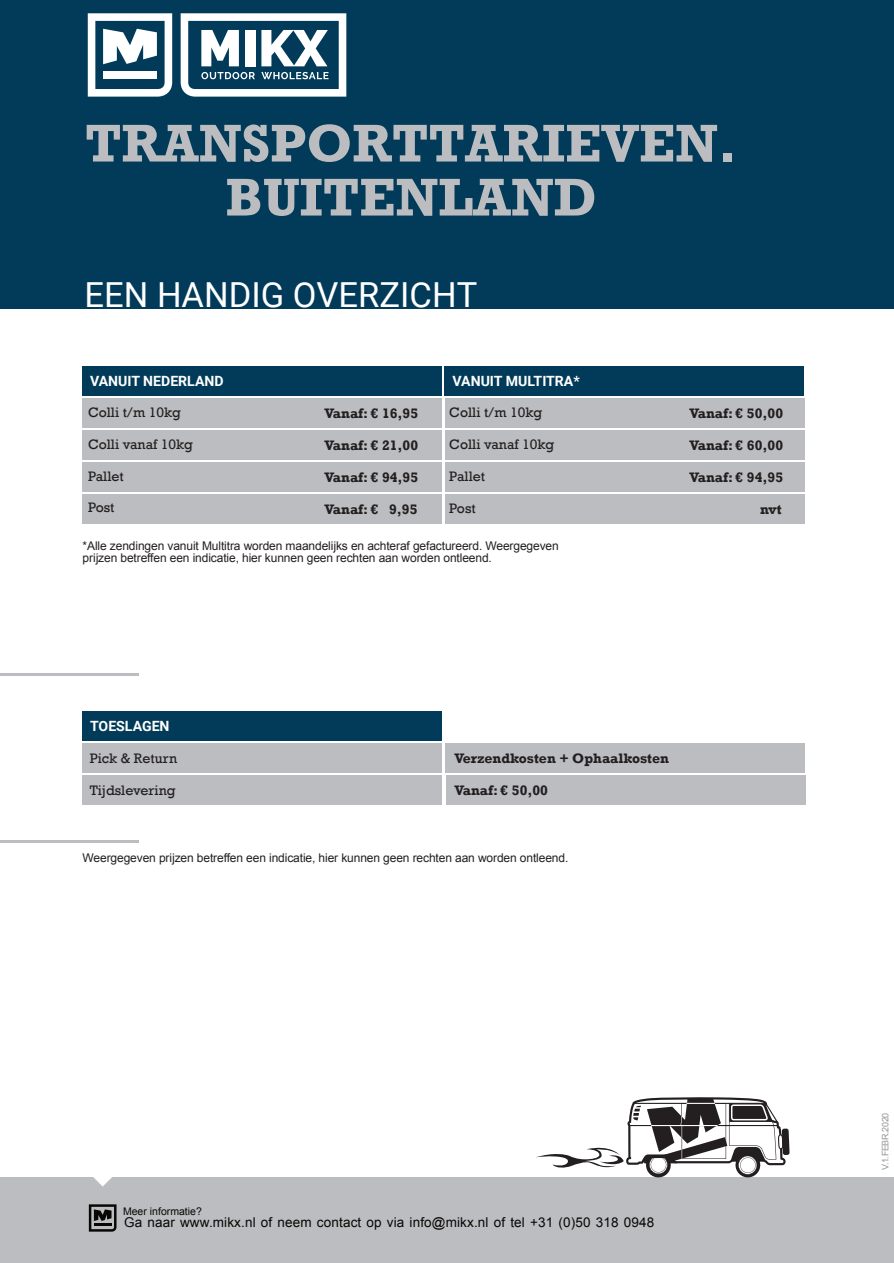
<style>
.page{position:relative;width:894px;height:1263px;background:#fff}
.page>*{position:absolute;margin:0;border:0;box-sizing:border-box;transform-origin:0 0}
.t1{font:700 54px/54px "Rockwell";color:#bcbdc0;text-align:center}
.t2{font:34.5px "Roboto";color:#fff}
.t3{font:700 14.1px "Rockwell";color:#231f20}
.t4{font:14.1px "Rockwell";color:#231f20}
.t5{font:700 14.1px "Roboto";color:#fff}
.t6{font:13.5px "Arial";letter-spacing:.01em;color:#080704}
.t7{font:12px/12px "Arial";letter-spacing:-.01em;color:#231f20}
.t8{font:10.5px "Arial";color:#080704}
.t9{font:9px "Arial";letter-spacing:-.04em;color:#939598}
</style>
<div class="page">
<div style="left:0;top:0;width:893px;height:309px;background:#013b59"></div>
<div style="left:0;top:1177px;width:893px;height:86px;background:#bcbdc0"></div>
<svg style="left:88px;top:13px;width:84px;height:84px"></svg>
<div style="left:103px;top:72px;width:54px;height:7px;background:#fff"></div>
<svg style="left:180px;top:13px;width:166px;height:84px"></svg>
<svg style="left:89px;top:1204px;width:27px;height:28px"></svg>
<hr style="left:94px;top:1223px;width:17px;height:3px;background:#080704">
<svg style="left:93px;top:1177px;width:19px;height:9px"></svg>
<div style="left:82px;top:399px;width:359px;height:29px;background:#bcbdc0"></div>
<div style="left:82px;top:367px;width:359px;height:29px;background:#013b59"></div>
<div style="left:445px;top:399px;width:359px;height:29px;background:#bcbdc0"></div>
<div style="left:82px;top:431px;width:359px;height:29px;background:#bcbdc0"></div>
<div style="left:445px;top:431px;width:359px;height:29px;background:#bcbdc0"></div>
<div style="left:82px;top:463px;width:359px;height:29px;background:#bcbdc0"></div>
<div style="left:445px;top:463px;width:359px;height:29px;background:#bcbdc0"></div>
<div style="left:82px;top:495px;width:359px;height:29px;background:#bcbdc0"></div>
<div style="left:445px;top:495px;width:359px;height:29px;background:#bcbdc0"></div>
<div style="left:82px;top:744px;width:359px;height:29px;background:#bcbdc0"></div>
<div style="left:82px;top:712px;width:359px;height:29px;background:#013b59"></div>
<div style="left:445px;top:744px;width:359px;height:29px;background:#bcbdc0"></div>
<div style="left:82px;top:776px;width:359px;height:29px;background:#bcbdc0"></div>
<div style="left:445px;top:776px;width:360px;height:29px;background:#bcbdc0"></div>
<div style="left:444px;top:367px;width:360px;height:29px;background:#013b59"></div>
<hr style="left:0;top:840px;width:138px;height:2px;background:#bcbdc0">
<hr style="left:0;top:673px;width:138px;height:3px;background:#bcbdc0">
<svg style="left:536px;top:1097px;width:253px;height:80px"></svg>
<h1 class="t1" style="left:85px;top:122px;width:653px">TRANSPORTTARIEVEN.<br>BUITENLAND</h1>
<h2 class="t2" style="left:85px;top:281px;width:394px">EEN HANDIG OVERZICHT</h2>
<p class="t5" style="left:90px;top:375px;width:135px">VANUIT NEDERLAND</p>
<p class="t5" style="left:452px;top:375px;width:129px">VANUIT MULTITRA*</p>
<p class="t3" style="left:324px;top:409px;width:95px">Vanaf: € 16,95</p>
<p class="t3" style="left:324px;top:440px;width:95px">Vanaf: € 21,00</p>
<p class="t3" style="left:324px;top:472px;width:95px">Vanaf: € 94,95</p>
<p class="t3" style="left:324px;top:504px;width:94px">Vanaf: € 9,95</p>
<p class="t4" style="left:88px;top:407px;width:94px">Colli t/m 10kg</p>
<p class="t4" style="left:88px;top:439px;width:106px">Colli vanaf 10kg</p>
<p class="t4" style="left:88px;top:471px;width:37px">Pallet</p>
<p class="t4" style="left:88px;top:502px;width:28px">Post</p>
<p class="t4" style="left:449px;top:408px;width:94px">Colli t/m 10kg</p>
<p class="t4" style="left:449px;top:439px;width:106px">Colli vanaf 10kg</p>
<p class="t4" style="left:449px;top:471px;width:37px">Pallet</p>
<p class="t4" style="left:449px;top:503px;width:28px">Post</p>
<p class="t7" style="left:83px;top:541px;width:477px">*Alle zendingen vanuit Multitra worden maandelĳks en achteraf gefactureerd. Weergegeven prĳzen betreffen een indicatie, hier kunnen geen rechten aan worden ontleend.</p>
<p class="t3" style="left:689px;top:409px;width:95px">Vanaf: € 50,00</p>
<p class="t3" style="left:689px;top:440px;width:95px">Vanaf: € 60,00</p>
<p class="t3" style="left:689px;top:472px;width:95px">Vanaf: € 94,95</p>
<p class="t3" style="left:759px;top:504px;width:23px">nvt</p>
<p class="t5" style="left:90px;top:720px;width:81px">TOESLAGEN</p>
<p class="t4" style="left:90px;top:754px;width:89px">Pick &amp; Return</p>
<p class="t4" style="left:90px;top:785px;width:87px">Tijdslevering</p>
<p class="t3" style="left:454px;top:754px;width:216px">Verzendkosten + Ophaalkosten</p>
<p class="t3" style="left:454px;top:785px;width:95px">Vanaf: € 50,00</p>
<p class="t7" style="left:83px;top:853px;width:487px">Weergegeven prĳzen betreffen een indicatie, hier kunnen geen rechten aan worden ontleend.</p>
<p class="t8" style="left:123px;top:1207px;width:80px">Meer informatie?</p>
<p class="t6" style="left:124px;top:1217px;width:531px">Ga naar www.mikx.nl of neem contact op via info@mikx.nl of tel +31 (0)50 318 0948</p>
<p class="t9" style="left:881px;top:1170px;width:59px;rotate:-90deg">V.1.FEBR.2020</p>
</div>
